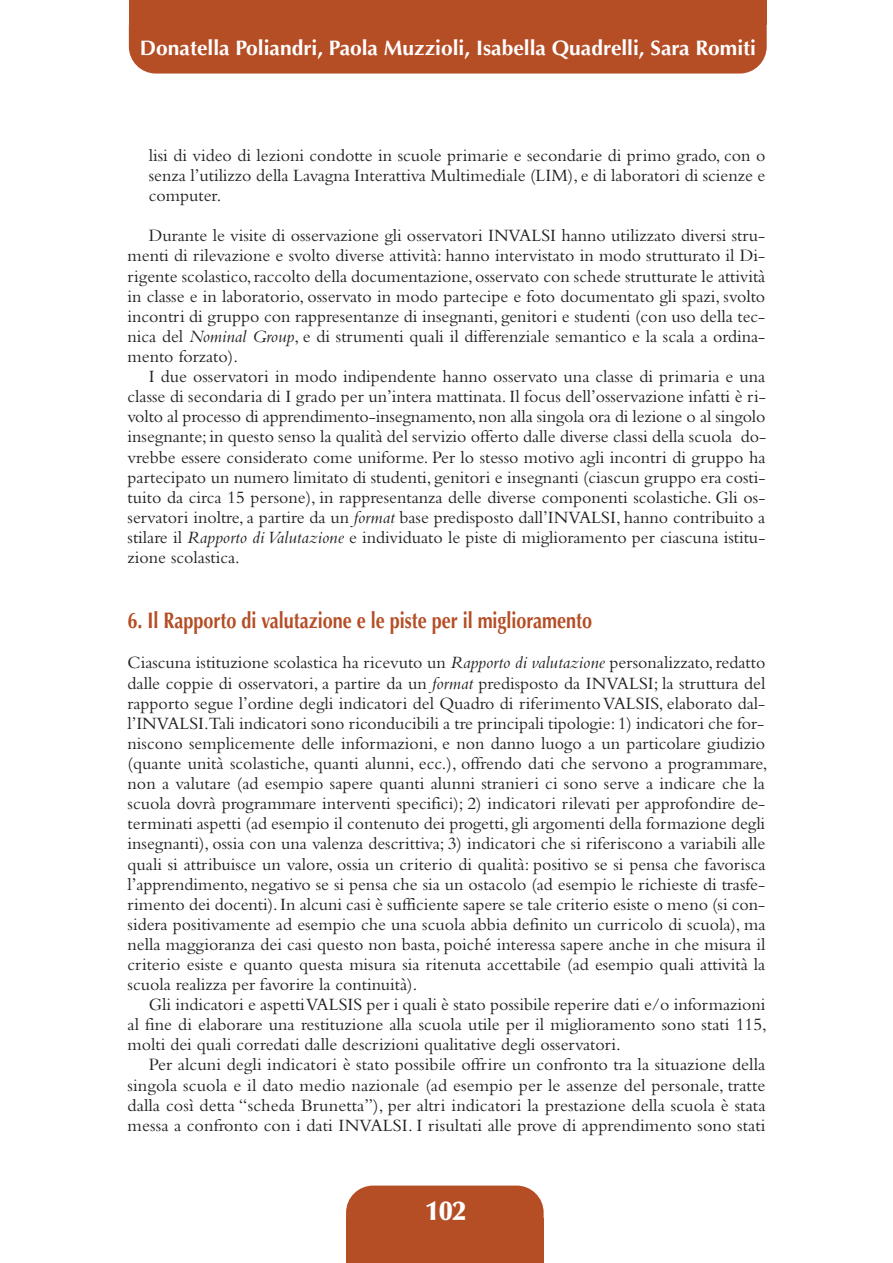
<style>
.page{position:relative;width:893px;height:1263px;background:#fff}
.page>*{position:absolute;margin:0;border:0;box-sizing:border-box;transform-origin:0 0}
.t1{font:900 27px "Optima";color:#fff}
.t2{font:700 22.5px "Optima";color:#b54d25;scale:.8 1}
.t3{font:700 21px "Optima";color:#fff}
.t4{font:18px/20.1px "Bembo";color:#231f20;text-align:justify}
.s1{font-style:italic}
</style>
<div class="page">
<div style="left:346px;top:1185px;width:198px;height:78px;background:#b54d25;border-radius:27px"></div>
<div style="left:346px;top:1218px;width:198px;height:45px;background:#b54d25"></div>
<div style="left:129px;top:0;width:638px;height:74px;background:#b54d25;border-radius:27px"></div>
<div style="left:129px;top:0;width:638px;height:24px;background:#b54d25"></div>
<p class="t3" style="left:140px;top:39px;width:617px">Donatella Poliandri, Paola Muzzioli, Isabella Quadrelli, Sara Romiti</p>
<p class="t4" style="left:149px;top:147px;width:618px">lisi di video di lezioni condotte in scuole primarie e secondarie di primo grado, con o senza l’utilizzo della Lavagna Interattiva Multimediale (LIM), e di laboratori di scienze e computer.</p>
<p class="t4" style="left:149px;top:227px;width:618px">Durante le visite di osservazione gli osservatori INVALSI hanno utilizzato diversi stru-</p>
<p class="t4" style="left:128px;top:248px;width:639px">menti di rilevazione e svolto diverse attività: hanno intervistato in modo strutturato il Di-</p>
<p class="t4" style="left:128px;top:268px;width:639px">rigente scolastico, raccolto della documentazione, osservato con schede strutturate le attività</p>
<p class="t4" style="left:128px;top:288px;width:639px">in classe e in laboratorio, osservato in modo partecipe e foto documentato gli spazi, svolto</p>
<p class="t4" style="left:128px;top:308px;width:639px">incontri di gruppo con rappresentanze di insegnanti, genitori e studenti (con uso della tec-</p>
<p class="t4" style="left:128px;top:328px;width:639px">nica del <span class="s1">Nominal Group</span>, e di strumenti quali il differenziale semantico e la scala a ordina-</p>
<p class="t4" style="left:128px;top:348px;width:112px">mento forzato).</p>
<p class="t4" style="left:149px;top:368px;width:618px">I due osservatori in modo indipendente hanno osservato una classe di primaria e una</p>
<p class="t4" style="left:128px;top:388px;width:640px">classe di secondaria di I grado per un’intera mattinata. Il focus dell’osservazione infatti è ri-</p>
<p class="t4" style="left:128px;top:408px;width:639px">volto al processo di apprendimento-insegnamento, non alla singola ora di lezione o al singolo</p>
<p class="t4" style="left:128px;top:428px;width:640px">insegnante; in questo senso la qualità del servizio offerto dalle diverse classi della scuola do-</p>
<p class="t4" style="left:128px;top:449px;width:639px">vrebbe essere considerato come uniforme. Per lo stesso motivo agli incontri di gruppo ha</p>
<p class="t4" style="left:128px;top:469px;width:639px">partecipato un numero limitato di studenti, genitori e insegnanti (ciascun gruppo era costi-</p>
<p class="t4" style="left:128px;top:489px;width:639px">tuito da circa 15 persone), in rappresentanza delle diverse componenti scolastiche. Gli os-</p>
<p class="t4" style="left:128px;top:509px;width:639px">servatori inoltre, a partire da un <span class="s1">format</span> base predisposto dall’INVALSI, hanno contribuito a</p>
<p class="t4" style="left:128px;top:529px;width:639px">stilare il <span class="s1">Rapporto di Valutazione</span> e individuato le piste di miglioramento per ciascuna istitu-</p>
<p class="t4" style="left:128px;top:549px;width:114px">zione scolastica.</p>
<p class="t2" style="left:128px;top:611px;width:582px">6. Il Rapporto di valutazione e le piste per il miglioramento</p>
<p class="t4" style="left:128px;top:654px;width:639px">Ciascuna istituzione scolastica ha ricevuto un <span class="s1">Rapporto di valutazione</span> personalizzato, redatto</p>
<p class="t4" style="left:128px;top:675px;width:639px">dalle coppie di osservatori, a partire da un <span class="s1">format</span> predisposto da INVALSI; la struttura del</p>
<p class="t4" style="left:128px;top:695px;width:639px">rapporto segue l’ordine degli indicatori del Quadro di riferimento VALSIS, elaborato dal-</p>
<p class="t4" style="left:128px;top:715px;width:638px">l’INVALSI.Tali indicatori sono riconducibili a tre principali tipologie: 1) indicatori che for-</p>
<p class="t4" style="left:128px;top:735px;width:639px">niscono semplicemente delle informazioni, e non danno luogo a un particolare giudizio</p>
<p class="t4" style="left:128px;top:755px;width:642px">(quante unità scolastiche, quanti alunni, ecc.), offrendo dati che servono a programmare,</p>
<p class="t4" style="left:128px;top:775px;width:639px">non a valutare (ad esempio sapere quanti alunni stranieri ci sono serve a indicare che la</p>
<p class="t4" style="left:128px;top:795px;width:639px">scuola dovrà programmare interventi specifici); 2) indicatori rilevati per approfondire de-</p>
<p class="t4" style="left:128px;top:815px;width:639px">terminati aspetti (ad esempio il contenuto dei progetti, gli argomenti della formazione degli</p>
<p class="t4" style="left:128px;top:835px;width:639px">insegnanti), ossia con una valenza descrittiva; 3) indicatori che si riferiscono a variabili alle</p>
<p class="t4" style="left:128px;top:856px;width:639px">quali si attribuisce un valore, ossia un criterio di qualità: positivo se si pensa che favorisca</p>
<p class="t4" style="left:128px;top:876px;width:639px">l’apprendimento, negativo se si pensa che sia un ostacolo (ad esempio le richieste di trasfe-</p>
<p class="t4" style="left:128px;top:896px;width:639px">rimento dei docenti). In alcuni casi è sufficiente sapere se tale criterio esiste o meno (si con-</p>
<p class="t4" style="left:128px;top:916px;width:639px">sidera positivamente ad esempio che una scuola abbia definito un curricolo di scuola), ma</p>
<p class="t4" style="left:128px;top:936px;width:639px">nella maggioranza dei casi questo non basta, poiché interessa sapere anche in che misura il</p>
<p class="t4" style="left:128px;top:956px;width:639px">criterio esiste e quanto questa misura sia ritenuta accettabile (ad esempio quali attività la</p>
<p class="t4" style="left:128px;top:976px;width:291px">scuola realizza per favorire la continuità).</p>
<p class="t4" style="left:149px;top:996px;width:618px">Gli indicatori e aspetti VALSIS per i quali è stato possibile reperire dati e/o informazioni</p>
<p class="t4" style="left:128px;top:1016px;width:641px">al fine di elaborare una restituzione alla scuola utile per il miglioramento sono stati 115,</p>
<p class="t4" style="left:128px;top:1036px;width:495px">molti dei quali corredati dalle descrizioni qualitative degli osservatori.</p>
<p class="t4" style="left:149px;top:1056px;width:618px">Per alcuni degli indicatori è stato possibile offrire un confronto tra la situazione della</p>
<p class="t4" style="left:128px;top:1077px;width:639px">singola scuola e il dato medio nazionale (ad esempio per le assenze del personale, tratte</p>
<p class="t4" style="left:128px;top:1097px;width:639px">dalla così detta “scheda Brunetta”), per altri indicatori la prestazione della scuola è stata</p>
<p class="t4" style="left:128px;top:1117px;width:639px">messa a confronto con i dati INVALSI. I risultati alle prove di apprendimento sono stati</p>
<p class="t1" style="left:426px;top:1200px;width:42px">102</p>
</div>
